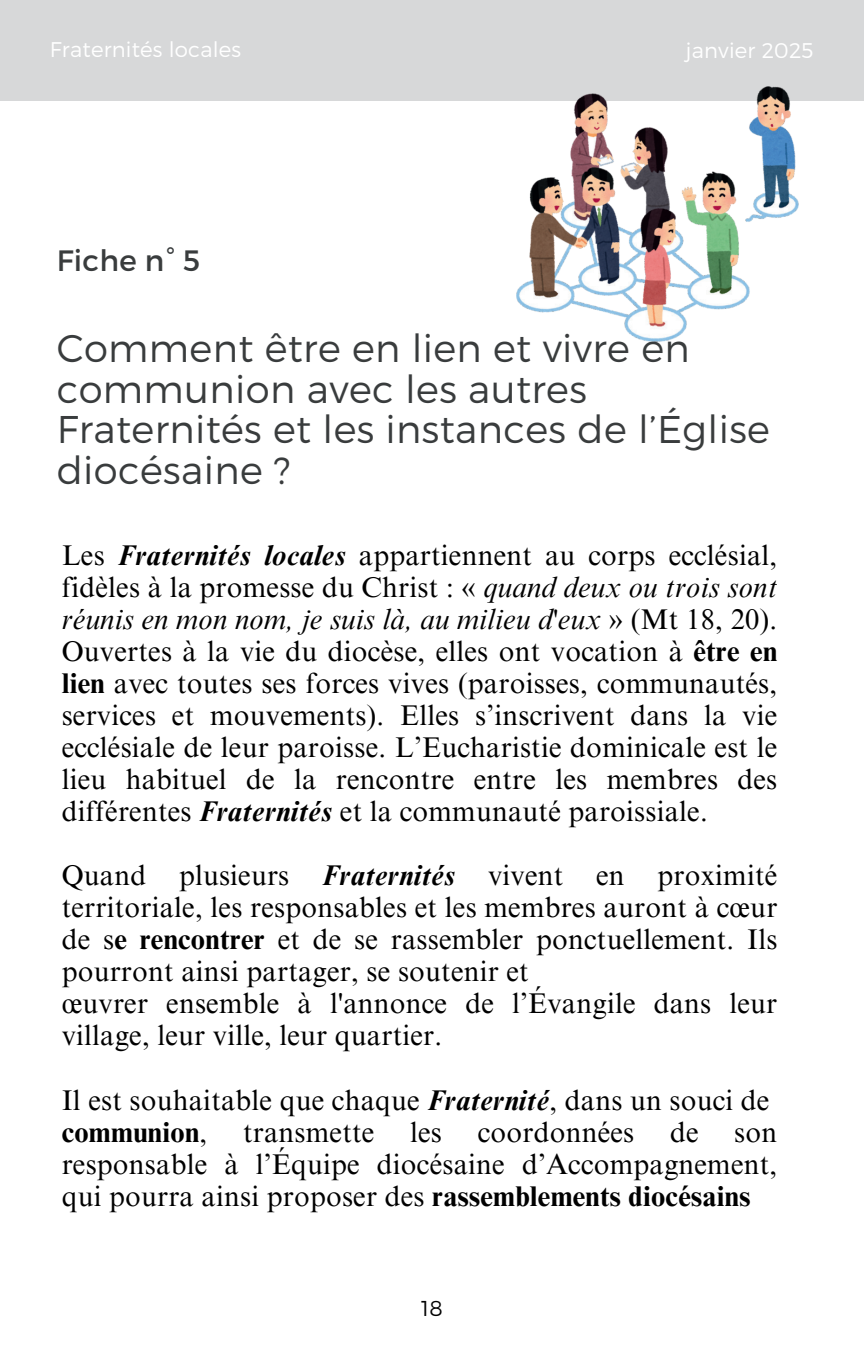
<style>
.page{position:relative;width:864px;height:1350px;background:#fff}
.page>*{position:absolute;margin:0;border:0;box-sizing:border-box;transform-origin:0 0}
.t1{font:300 38.7px/40.5px "Montserrat";letter-spacing:.01em;color:#393c3d}
.t2{font:29.47px "Montserrat";letter-spacing:.01em;color:#393c3d}
.t3{font:28.57px/32.2px "Times NRMT Pro";letter-spacing:.01em;color:#000;text-align:justify}
.t4{font:300 21.6px "Montserrat";color:#000}
.t5{font:300 21.15px "Montserrat";letter-spacing:.01em;color:#fff}
.s1{font-weight:700;font-style:italic}
.s2{font-style:italic}
.s3{font-weight:700}
</style>
<div class="page">
<div style="left:0;top:0;width:864px;height:101px;background:#d7d8d9"></div>
<img style="left:516px;top:86px;width:282px;height:255px">
<p class="t5" style="left:50px;top:37px;width:193px">Fraternités locales</p>
<p class="t5" style="left:686px;top:38px;width:129px">janvier 2025</p>
<p class="t2" style="left:57px;top:242px;width:145px">Fiche n° 5</p>
<h1 class="t1" style="left:57px;top:328px;width:715px">Comment être en lien et vivre en communion avec les autres<br>Fraternités et les instances de l’Église diocésaine ?</h1>
<p class="t3" style="left:62px;top:540px;width:717px">Les <span class="s1">Fraternités locales</span> appartiennent au corps ecclésial, fidèles à la promesse du Christ : « <span class="s2">quand deux ou trois sont réunis en mon nom, je suis là, au milieu d'eux</span> » (Mt 18, 20).<br>Ouvertes à la vie du diocèse, elles ont vocation à <span class="s3">être en lien</span> avec toutes ses forces vives (paroisses, communautés, services et mouvements). Elles s’inscrivent dans la vie ecclésiale de leur paroisse. L’Eucharistie dominicale est le lieu habituel de la rencontre entre les membres des différentes <span class="s1">Fraternités</span> et la communauté paroissiale.</p>
<p class="t3" style="left:62px;top:861px;width:717px;text-align:left">Quand plusieurs <span class="s1">Fraternités</span> vivent en proximité territoriale, les responsables et les membres auront à cœur de s<span class="s3">e rencontrer</span> et de se rassembler ponctuellement. Ils pourront ainsi partager, se soutenir et<br>œuvrer ensemble à l'annonce de l’Évangile dans leur village, leur ville, leur quartier.</p>
<p class="t3" style="left:62px;top:1085px;width:709px">Il est souhaitable que chaque <span class="s1">Fraternité</span>, dans un souci de <span class="s3">communion</span>,</p>
<p class="t3" style="left:243px;top:1117px;width:133px">transmette</p>
<p class="t3" style="left:410px;top:1117px;width:33px">les</p>
<p class="t3" style="left:478px;top:1117px;width:158px">coordonnées</p>
<p class="t3" style="left:670px;top:1117px;width:30px">de</p>
<p class="t3" style="left:62px;top:1118px;width:717px;text-indent:673px">son responsable à l’Équipe diocésaine d’Accompagnement, qui pourra ainsi proposer des <span class="s3">rassemblements diocésains</span></p>
<p class="t4" style="left:421px;top:1295px;width:23px">18</p>
</div>
